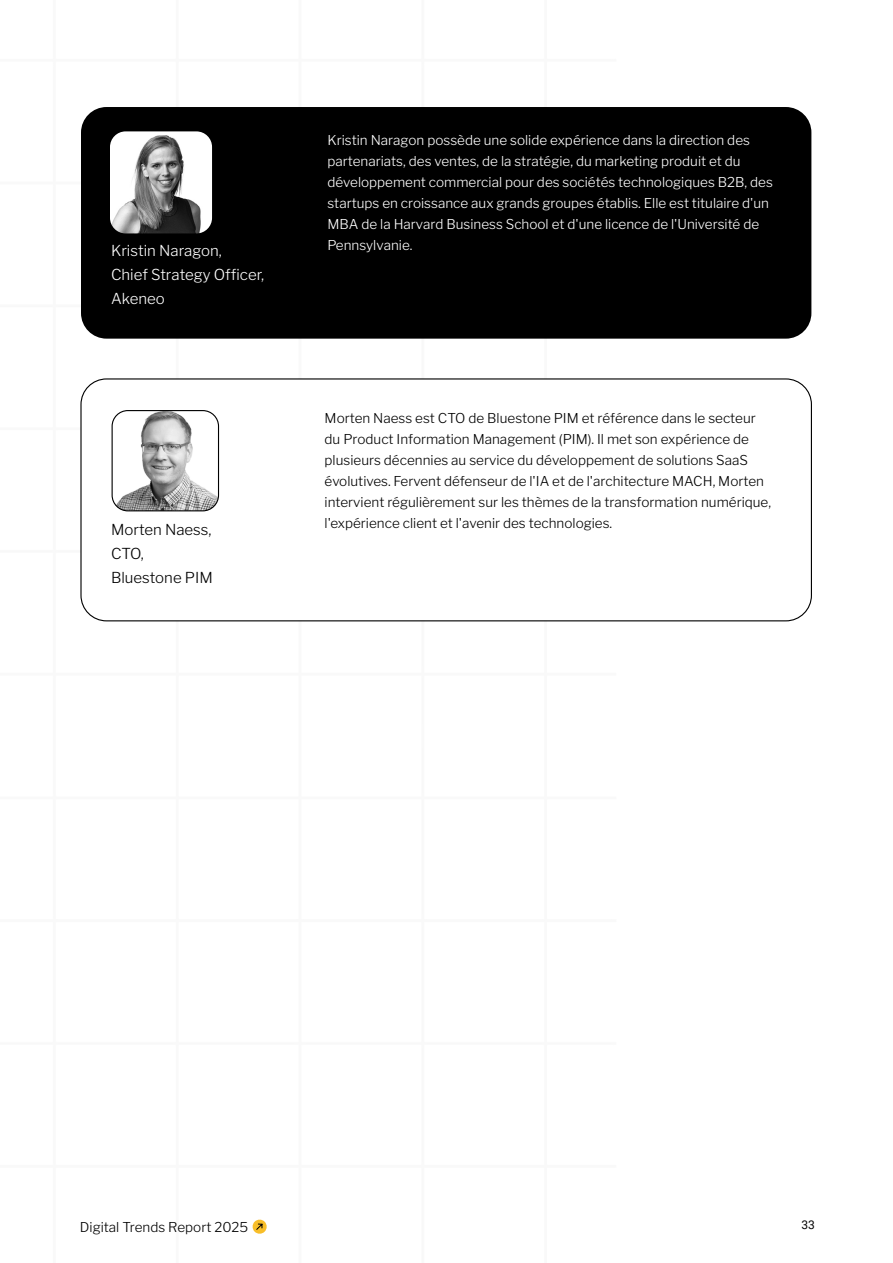
<style>
.page{position:relative;width:893px;height:1263px;background:#fff}
.page>*{position:absolute;margin:0;border:0;box-sizing:border-box;transform-origin:0 0}
.t1{font:300 15px/24px "Libre Franklin";color:#fff}
.t2{font:300 15px/24px "Libre Franklin";color:#000}
.t3{font:300 13.5px/21px "Libre Franklin";color:#000}
.t4{font:300 13.5px/21px "Libre Franklin";color:#fff}
.t5{font:12px "Roboto";color:#000}
</style>
<div class="page">
<div style="left:80px;top:378px;width:732px;height:243px;border:1px solid #000;border-radius:26px"></div>
<img style="left:112px;top:411px;width:107px;height:100px">
<div style="left:112px;top:410px;width:107px;height:101px;border:1px solid #000;border-radius:16px"></div>
<div style="left:81px;top:107px;width:730px;height:232px;background:#000;border-radius:26px"></div>
<img style="left:110px;top:131px;width:102px;height:102px">
<p class="t1" style="left:111px;top:239px;width:155px">Kristin Naragon,<br>Chief Strategy Officer,<br>Akeneo</p>
<p class="t4" style="left:327px;top:129px;width:447px">Kristin Naragon possède une solide expérience dans la direction des partenariats, des ventes, de la stratégie, du marketing produit et du développement commercial pour des sociétés technologiques B2B, des startups en croissance aux grands groupes établis. Elle est titulaire d'un MBA de la Harvard Business School et d'une licence de l'Université de Pennsylvanie.</p>
<p class="t3" style="left:325px;top:408px;width:448px">Morten Naess est CTO de Bluestone PIM et référence dans le secteur du Product Information Management (PIM). Il met son expérience de plusieurs décennies au service du développement de solutions SaaS évolutives. Fervent défenseur de l'IA et de l'architecture MACH, Morten intervient régulièrement sur les thèmes de la transformation numérique,</p>
<p class="t2" style="left:111px;top:517px;width:102px">Morten Naess,</p>
<p class="t3" style="left:325px;top:513px;width:289px">l'expérience client et l'avenir des technologies.</p>
<p class="t2" style="left:111px;top:541px;width:103px">CTO,<br>Bluestone PIM</p>
<p class="t3" style="left:80px;top:1216px;width:170px">Digital Trends Report 2025</p>
<p class="t5" style="left:801px;top:1216px;width:15px">33</p>
</div>
